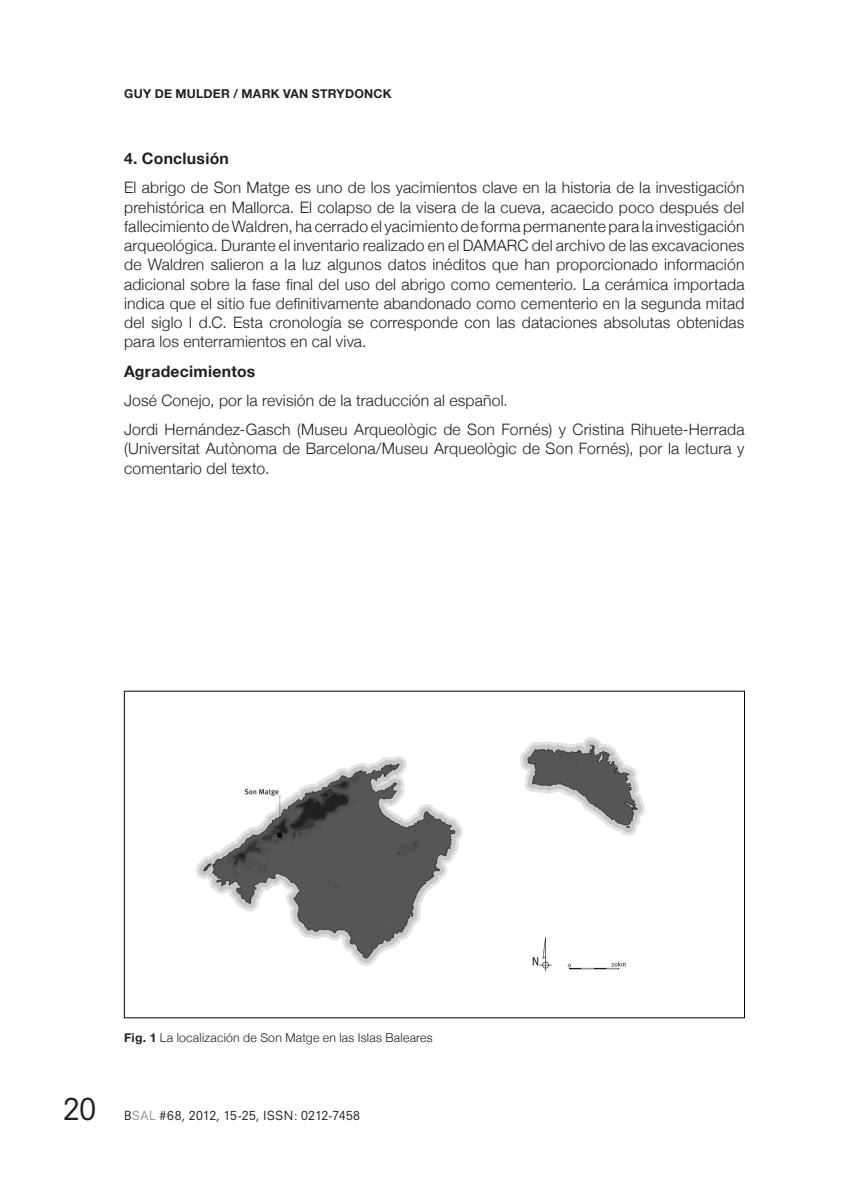
<style>
.page{position:relative;width:844px;height:1191px;background:#fff}
.page>*{position:absolute;margin:0;border:0;box-sizing:border-box;transform-origin:0 0}
.t1{font:29.75px "Neuzeit S";color:#231f20}
.text_monografies{font:300 15.75px/19.2px "Helvetica Neue";letter-spacing:.01em;color:#231f20;text-align:justify}
.text_monografies-2{font:700 15.75px "Helvetica Neue";letter-spacing:.015em;color:#231f20}
.peu_de_pàg{font:300 12.25px "Helvetica Neue";letter-spacing:.02em;color:#231f20}
.t2{font:12.25px "Neuzeit S";letter-spacing:.03em;color:#231f20}
.t3{font:700 12.25px "Helvetica Neue";letter-spacing:.02em;color:#231f20}
.s1{font-weight:700}
.s2{color:#939598}
</style>
<div class="page">
<img style="left:196px;top:737px;width:449px;height:235px">
<p class="t3" style="left:124px;top:82px;width:269px">GUY DE MULDER / MARK VAN STRYDONCK</p>
<p class="text_monografies-2" style="left:124px;top:144px;width:106px">4. Conclusión</p>
<p class="text_monografies" style="left:124px;top:177px;width:622px">El abrigo de Son Matge es uno de los yacimientos clave en la historia de la investigación prehistórica en Mallorca. El colapso de la visera de la cueva, acaecido poco después del fallecimiento de Waldren, ha cerrado el yacimiento de forma permanente para la investigación arqueológica. Durante el inventario realizado en el DAMARC del archivo de las excavaciones de Waldren salieron a la luz algunos datos inéditos que han proporcionado información adicional sobre la fase final del uso del abrigo como cementerio. La cerámica importada indica que el sitio fue definitivamente abandonado como cementerio en la segunda mitad del siglo I d.C. Esta cronología se corresponde con las dataciones absolutas obtenidas para los enterramientos en cal viva.</p>
<p class="text_monografies-2" style="left:124px;top:357px;width:133px">Agradecimientos</p>
<p class="text_monografies" style="left:124px;top:390px;width:385px">José Conejo, por la revisión de la traducción al español.</p>
<p class="text_monografies" style="left:124px;top:419px;width:621px">Jordi Hernández-Gasch (Museu Arqueològic de Son Fornés) y Cristina Rihuete-Herrada (Universitat Autònoma de Barcelona/Museu Arqueològic de Son Fornés), por la lectura y comentario del texto.</p>
<h1 class="t1" style="left:63px;top:1090px;width:35px">20</h1>
<p class="peu_de_pàg" style="left:124px;top:1027px;width:310px"><span class="s1">Fig. 1</span> La localización de Son Matge en las Islas Baleares</p>
<p class="t2" style="left:124px;top:1107px;width:237px">B<span class="s2">SAL</span> #68, 2012, 15-25, ISSN: 0212-7458</p>
</div>
